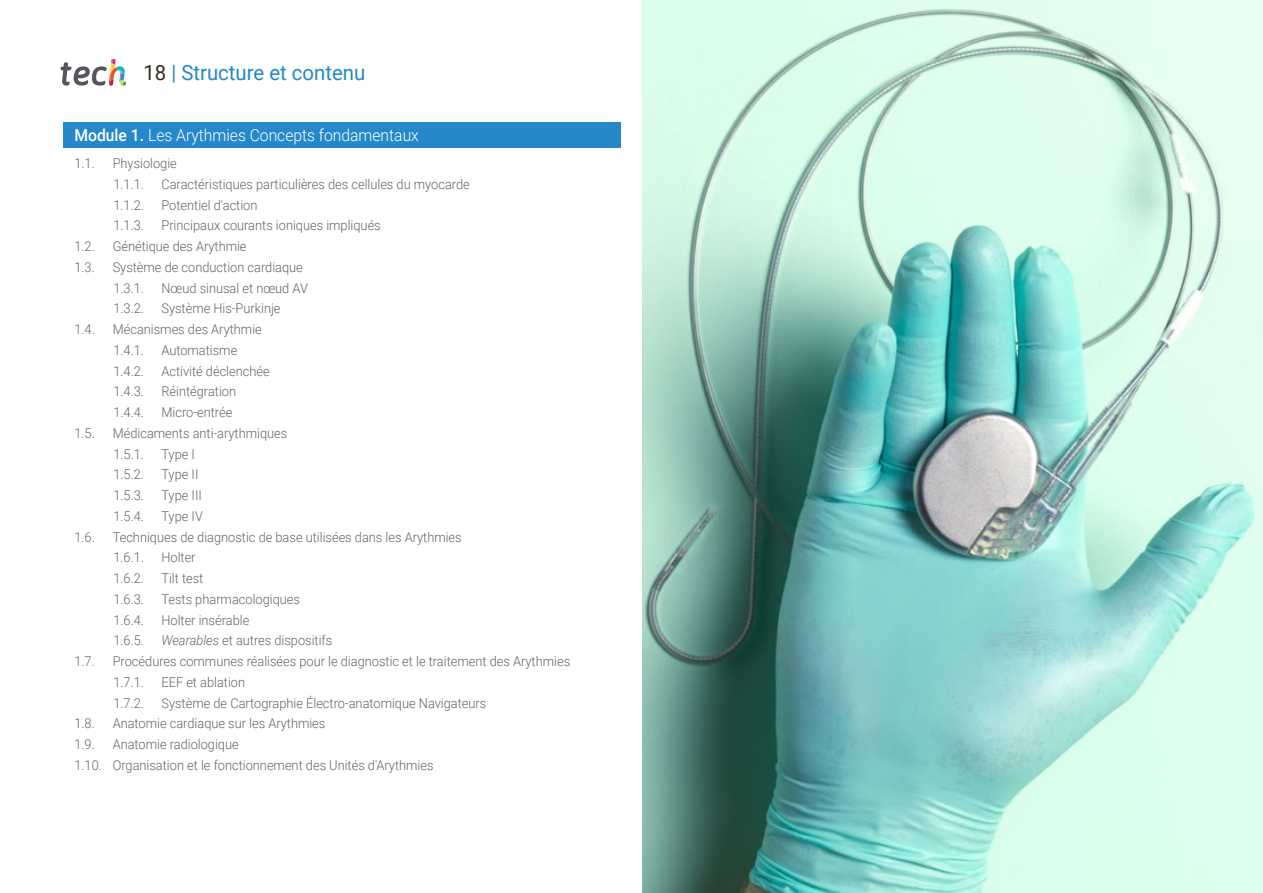
<style>
.page{position:relative;width:1263px;height:893px;background:#fff}
.page>*{position:absolute;margin:0;border:0;box-sizing:border-box;transform-origin:0 0}
.t1{font:21px "Roboto";color:#2488c9}
.t2{font:300 16.5px "Roboto";color:#fff;scale:.95 1}
.t3{font:300 13.5px/20.7px "Roboto";color:#61646a;scale:.95 1}
.s1{color:#312e20}
.s2{font-weight:500}
.s3{font-style:italic}
</style>
<div class="page">
<svg style="left:61px;top:59px;width:65px;height:27px"></svg>
<div style="left:63px;top:122px;width:558px;height:25px;background:#2488c9"></div>
<img style="left:642px;top:0;width:621px;height:893px">
<h1 class="t1" style="left:144px;top:57px;width:223px"><span class="s1">18</span> | Structure et contenu</h1>
<p class="t2" style="left:74px;top:124px;width:364px"><span class="s2">Module 1.</span> Les Arythmies Concepts fondamentaux</p>
<p class="t3" style="left:74px;top:152px;width:23px">1.1.</p>
<p class="t3" style="left:113px;top:152px;width:69px">Physiologie<br>1.1.1.</p>
<p class="t3" style="left:161px;top:173px;width:326px">Caractéristiques particulières des cellules du myocarde</p>
<p class="t3" style="left:113px;top:194px;width:34px">1.1.2.</p>
<p class="t3" style="left:161px;top:194px;width:103px">Potentiel d'action</p>
<p class="t3" style="left:113px;top:215px;width:34px">1.1.3.</p>
<p class="t3" style="left:161px;top:215px;width:232px">Principaux courants ioniques impliqués</p>
<p class="t3" style="left:74px;top:235px;width:23px">1.2.</p>
<p class="t3" style="left:113px;top:235px;width:142px">Génétique des Arythmie</p>
<p class="t3" style="left:74px;top:256px;width:23px">1.3.</p>
<p class="t3" style="left:113px;top:256px;width:202px">Système de conduction cardiaque<br>1.3.1.</p>
<p class="t3" style="left:161px;top:277px;width:156px">Nœud sinusal et nœud AV</p>
<p class="t3" style="left:113px;top:298px;width:34px">1.3.2.</p>
<p class="t3" style="left:161px;top:298px;width:127px">Système His-Purkinje</p>
<p class="t3" style="left:74px;top:318px;width:23px">1.4.</p>
<p class="t3" style="left:113px;top:318px;width:158px">Mécanismes des Arythmie<br>1.4.1.</p>
<p class="t3" style="left:161px;top:339px;width:81px">Automatisme</p>
<p class="t3" style="left:113px;top:360px;width:34px">1.4.2.</p>
<p class="t3" style="left:161px;top:360px;width:116px">Activité déclenchée</p>
<p class="t3" style="left:113px;top:381px;width:34px">1.4.3.</p>
<p class="t3" style="left:161px;top:381px;width:80px">Réintégration</p>
<p class="t3" style="left:113px;top:401px;width:34px">1.4.4.</p>
<p class="t3" style="left:161px;top:401px;width:76px">Micro-entrée</p>
<p class="t3" style="left:74px;top:422px;width:23px">1.5.</p>
<p class="t3" style="left:113px;top:422px;width:185px">Médicaments anti-arythmiques<br>1.5.1.</p>
<p class="t3" style="left:161px;top:443px;width:37px">Type I</p>
<p class="t3" style="left:113px;top:464px;width:34px">1.5.2.</p>
<p class="t3" style="left:161px;top:464px;width:40px">Type II</p>
<p class="t3" style="left:113px;top:484px;width:34px">1.5.3.</p>
<p class="t3" style="left:161px;top:484px;width:44px">Type III</p>
<p class="t3" style="left:113px;top:505px;width:34px">1.5.4.</p>
<p class="t3" style="left:161px;top:505px;width:45px">Type IV</p>
<p class="t3" style="left:74px;top:526px;width:23px">1.6.</p>
<p class="t3" style="left:113px;top:526px;width:369px">Techniques de diagnostic de base utilisées dans les Arythmies<br>1.6.1.</p>
<p class="t3" style="left:161px;top:547px;width:37px">Holter</p>
<p class="t3" style="left:113px;top:567px;width:34px">1.6.2.</p>
<p class="t3" style="left:161px;top:567px;width:46px">Tilt test</p>
<p class="t3" style="left:113px;top:588px;width:34px">1.6.3.</p>
<p class="t3" style="left:161px;top:588px;width:147px">Tests pharmacologiques</p>
<p class="t3" style="left:113px;top:609px;width:34px">1.6.4.</p>
<p class="t3" style="left:161px;top:609px;width:94px">Holter insérable</p>
<p class="t3" style="left:113px;top:630px;width:34px">1.6.5.</p>
<p class="t3" style="left:161px;top:630px;width:181px"><span class="s3">Wearables</span> et autres dispositifs</p>
<p class="t3" style="left:74px;top:650px;width:23px">1.7.</p>
<p class="t3" style="left:113px;top:650px;width:483px">Procédures communes réalisées pour le diagnostic et le traitement des Arythmies<br>1.7.1.</p>
<p class="t3" style="left:161px;top:671px;width:90px">EEF et ablation</p>
<p class="t3" style="left:113px;top:692px;width:34px">1.7.2.</p>
<p class="t3" style="left:161px;top:692px;width:344px">Système de Cartographie Électro-anatomique Navigateurs</p>
<p class="t3" style="left:74px;top:713px;width:23px">1.8.</p>
<p class="t3" style="left:113px;top:713px;width:225px">Anatomie cardiaque sur les Arythmies</p>
<p class="t3" style="left:74px;top:733px;width:23px">1.9.</p>
<p class="t3" style="left:74px;top:733px;width:380px;text-indent:38px">Anatomie radiologique<br>1.10. Organisation et le fonctionnement des Unités d'Arythmies</p>
</div>
